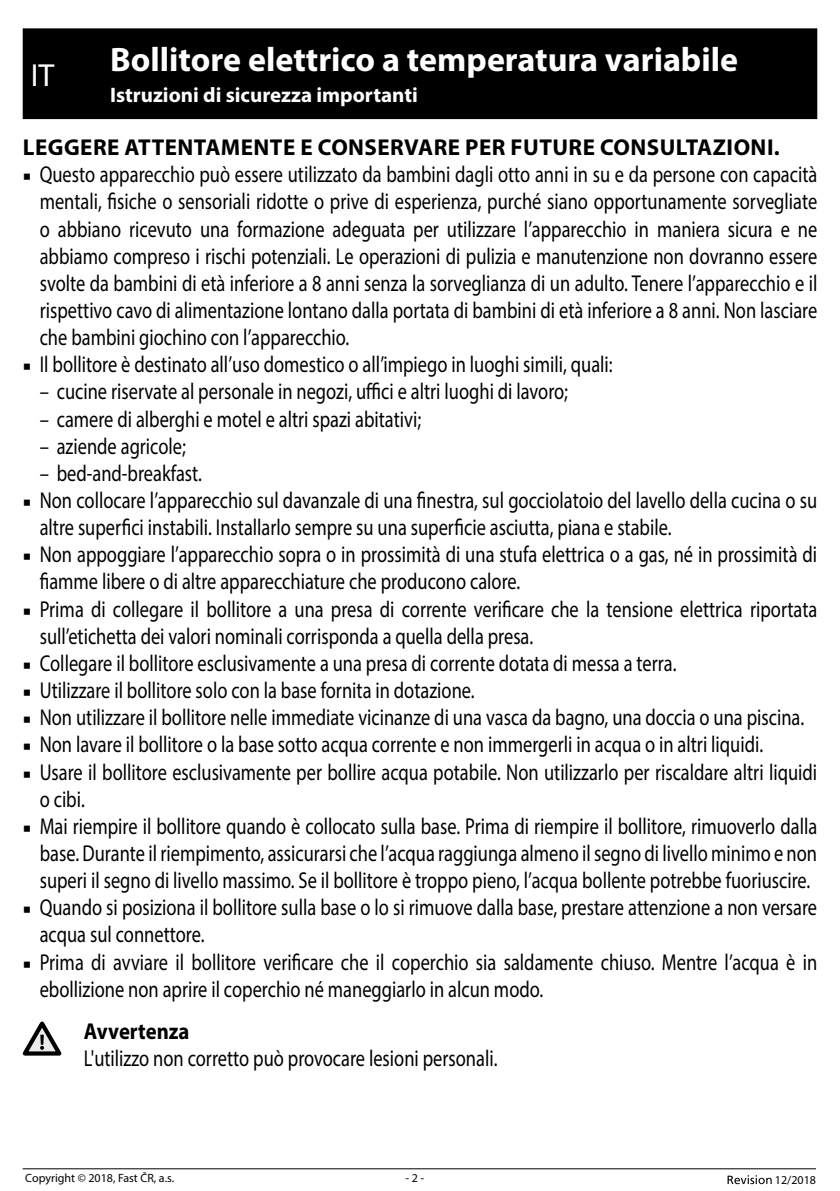
<style>
.page{position:relative;width:840px;height:1191px;background:#fff}
.page>*{position:absolute;margin:0;border:0;box-sizing:border-box;transform-origin:0 0}
.t1{font:700 34px "Myriad Pro";color:#fff}
.t2{font:32px "Myriad Pro";color:#fff}
.t3{font:23px/27.2px "Myriad Pro";color:#000;scale:.8 1}
.t4{font:700 23px "Myriad Pro";letter-spacing:.02em;color:#000}
.t5{font:700 23px "Myriad Pro";color:#000;scale:.9 1}
.t6{font:700 21px "Myriad Pro";color:#fff}
.t7{font:12px "Myriad Pro";color:#000}
.s1{font-family:"Minion Pro";font-size:21px}
</style>
<div class="page">
<svg style="left:727px;top:1175px;width:44px;height:9px"></svg>
<hr style="left:23px;top:1168px;width:792px;height:1px;background:#000">
<div style="left:23px;top:28px;width:793px;height:91px;background:#000"></div>
<svg style="left:23px;top:1021px;width:38px;height:34px"></svg>
<h1 class="t1" style="left:110px;top:37px;width:629px">Bollitore elettrico a temperatura variabile</h1>
<p class="t6" style="left:110px;top:81px;width:309px">Istruzioni di sicurezza importanti</p>
<p class="t4" style="left:23px;top:132px;width:758px">LEGGERE ATTENTAMENTE E CONSERVARE PER FUTURE CONSULTAZIONI.</p>
<p class="t3" style="left:40px;top:160px;width:972px;text-align:justify;text-indent:-17px"><span class="s1">■</span> Questo apparecchio può essere utilizzato da bambini dagli otto anni in su e da persone con capacità mentali, fisiche o sensoriali ridotte o prive di esperienza, purché siano opportunamente sorvegliate o abbiano ricevuto una formazione adeguata per utilizzare l’apparecchio in maniera sicura e ne abbiamo compreso i rischi potenziali. Le operazioni di pulizia e manutenzione non dovranno essere svolte da bambini di età inferiore a 8 anni senza la sorveglianza di un adulto. Tenere l’apparecchio e il rispettivo cavo di alimentazione lontano dalla portata di bambini di età inferiore a 8 anni. Non lasciare che bambini giochino con l’apparecchio.</p>
<p class="t3" style="left:23px;top:350px;width:738px"><span class="s1">■</span> Il bollitore è destinato all’uso domestico o all’impiego in luoghi simili, quali:</p>
<p class="t3" style="left:40px;top:378px;width:661px">– cucine riservate al personale in negozi, uffici e altri luoghi di lavoro;</p>
<p class="t3" style="left:40px;top:405px;width:478px">– camere di alberghi e motel e altri spazi abitativi;</p>
<p class="t3" style="left:40px;top:432px;width:184px">– aziende agricole;</p>
<p class="t3" style="left:40px;top:459px;width:204px">– bed-and-breakfast.</p>
<p class="t3" style="left:40px;top:486px;width:972px;text-indent:-17px"><span class="s1">■</span> Non collocare l’apparecchio sul davanzale di una finestra, sul gocciolatoio del lavello della cucina o su altre superfici instabili. Installarlo sempre su una superficie asciutta, piana e stabile.</p>
<p class="t3" style="left:40px;top:540px;width:972px;text-indent:-17px"><span class="s1">■</span> Non appoggiare l’apparecchio sopra o in prossimità di una stufa elettrica o a gas, né in prossimità di fiamme libere o di altre apparecchiature che producono calore.</p>
<p class="t3" style="left:40px;top:595px;width:972px;text-indent:-17px"><span class="s1">■</span> Prima di collegare il bollitore a una presa di corrente verificare che la tensione elettrica riportata sull’etichetta dei valori nominali corrisponda a quella della presa.</p>
<p class="t3" style="left:23px;top:649px;width:818px"><span class="s1">■</span> Collegare il bollitore esclusivamente a una presa di corrente dotata di messa a terra.</p>
<p class="t3" style="left:23px;top:676px;width:566px"><span class="s1">■</span> Utilizzare il bollitore solo con la base fornita in dotazione.</p>
<p class="t3" style="left:23px;top:703px;width:977px"><span class="s1">■</span> Non utilizzare il bollitore nelle immediate vicinanze di una vasca da bagno, una doccia o una piscina.</p>
<p class="t3" style="left:23px;top:730px;width:926px"><span class="s1">■</span> Non lavare il bollitore o la base sotto acqua corrente e non immergerli in acqua o in altri liquidi.</p>
<p class="t3" style="left:40px;top:758px;width:972px;text-indent:-17px"><span class="s1">■</span> Usare il bollitore esclusivamente per bollire acqua potabile. Non utilizzarlo per riscaldare altri liquidi o cibi.</p>
<p class="t3" style="left:40px;top:812px;width:972px;text-align:justify;text-indent:-17px"><span class="s1">■</span> Mai riempire il bollitore quando è collocato sulla base. Prima di riempire il bollitore, rimuoverlo dalla base. Durante il riempimento, assicurarsi che l’acqua raggiunga almeno il segno di livello minimo e non superi il segno di livello massimo. Se il bollitore è troppo pieno, l’acqua bollente potrebbe fuoriuscire.</p>
<p class="t3" style="left:40px;top:893px;width:972px;text-indent:-17px"><span class="s1">■</span> Quando si posiziona il bollitore sulla base o lo si rimuove dalla base, prestare attenzione a non versare acqua sul connettore.</p>
<p class="t3" style="left:40px;top:948px;width:972px;text-indent:-17px"><span class="s1">■</span> Prima di avviare il bollitore verificare che il coperchio sia saldamente chiuso. Mentre l’acqua è in ebollizione non aprire il coperchio né maneggiarlo in alcun modo.</p>
<p class="t5" style="left:84px;top:1016px;width:119px">Avvertenza</p>
<p class="t3" style="left:84px;top:1044px;width:518px">L'utilizzo non corretto può provocare lesioni personali.</p>
<h2 class="t2" style="left:31px;top:55px;width:25px">IT</h2>
<p class="t7" style="left:25px;top:1170px;width:150px">Copyright © 2018, Fast ČR, a.s.</p>
<p class="t7" style="left:405px;top:1170px;width:20px">- 2 -</p>
<p class="t7" style="left:774px;top:1172px;width:43px">12/2018</p>
</div>
